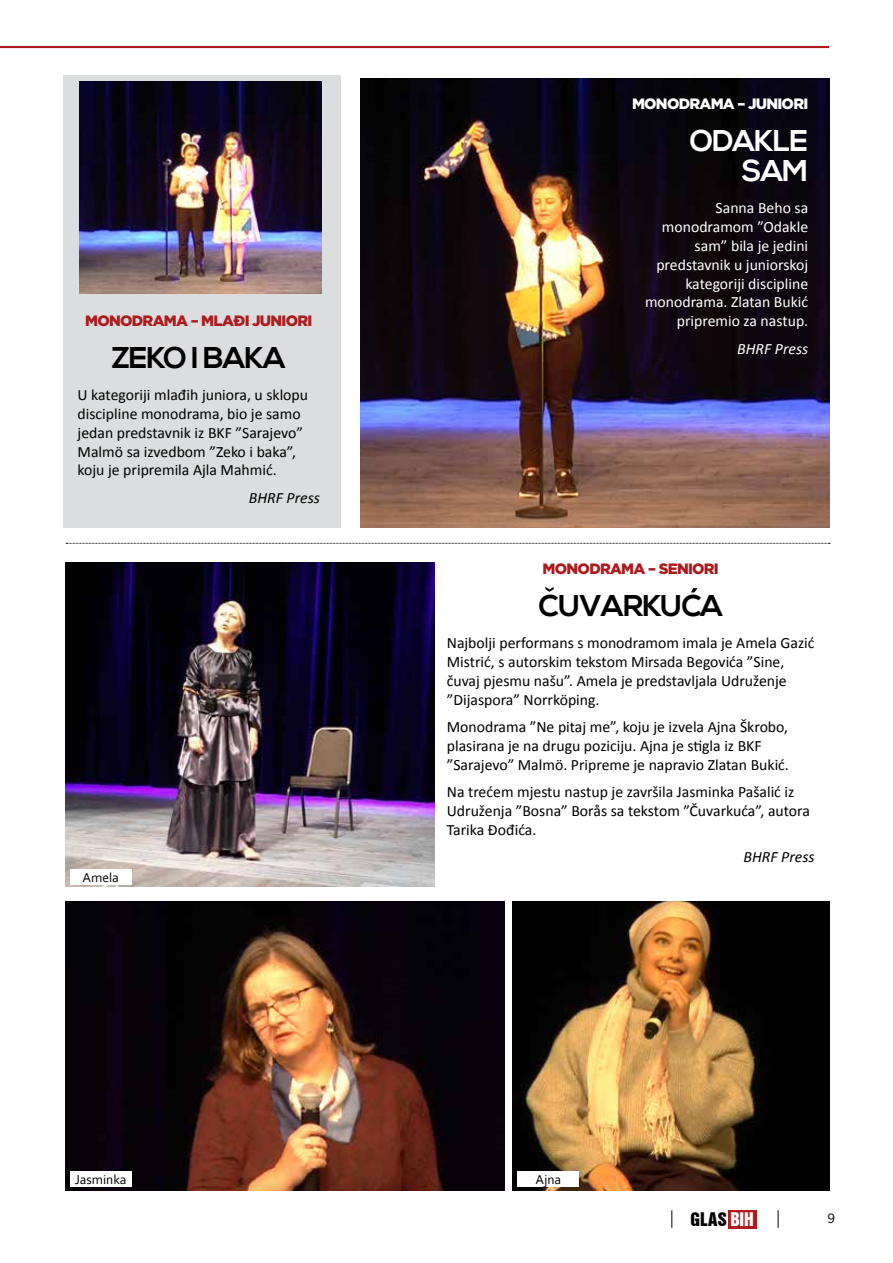
<style>
.page{position:relative;width:893px;height:1263px;background:#fff}
.page>*{position:absolute;margin:0;border:0;box-sizing:border-box;transform-origin:0 0}
.t1{font:700 30px "Nexa";letter-spacing:-.03em;color:#000}
.t2{font:700 30px/30px "Nexa";letter-spacing:-.03em;color:#fff;text-align:right}
.t3{font:17.25px "Swiss 921 BT";color:#000}
.t4{font:15.75px/18.9px "Calibri";color:#000}
.t5{font:15.75px/18.9px "Calibri";color:#fff;text-align:right}
.t6{font:italic 15.75px "Calibri";color:#000}
.t7{font:italic 15.75px "Calibri";color:#fff}
.t8{font:900 15px "Gotham";letter-spacing:-.05em;color:#ae1b1f}
.t9{font:900 15px "Gotham";letter-spacing:-.05em;color:#fff}
.t10{font:13.5px "Corbel";color:#000}
.t11{font:13.5px "Gotham Narrow";color:#000}
.s1{color:#fff}
</style>
<div class="page">
<img style="left:360px;top:78px;width:469px;height:449px">
<div style="left:63px;top:75px;width:277px;height:452px;background:#dcddde"></div>
<img style="left:79px;top:81px;width:242px;height:213px">
<img style="left:66px;top:563px;width:369px;height:323px">
<img style="left:513px;top:901px;width:316px;height:290px">
<img style="left:65px;top:901px;width:439px;height:290px">
<svg style="left:545px;top:587px;width:9px;height:5px"></svg>
<div style="left:70px;top:869px;width:61px;height:16px;background:#fff"></div>
<div style="left:70px;top:1171px;width:61px;height:15px;background:#fff"></div>
<div style="left:518px;top:1171px;width:61px;height:15px;background:#fff"></div>
<svg style="left:66px;top:543px;width:764px;height:1px"></svg>
<svg style="left:691px;top:588px;width:7px;height:4px"></svg>
<hr style="left:0;top:46px;width:829px;height:2px;background:#ae1b1f">
<svg style="left:672px;top:1210px;width:1px;height:18px"></svg>
<svg style="left:778px;top:1210px;width:1px;height:18px"></svg>
<div style="left:728px;top:1210px;width:28px;height:18px;background:#ae1b1f"></div>
<p class="t8" style="left:85px;top:312px;width:229px">MONODRAMA – MLAĐI JUNIORI</p>
<h1 class="t1" style="left:112px;top:340px;width:175px">ZEKO I BAKA</h1>
<p class="t4" style="left:78px;top:385px;width:232px">U kategoriji mlađih juniora, u sklopu discipline monodrama, bio je samo jedan predstavnik iz BKF ”Sarajevo” Malmö sa izvedbom ”Zeko i baka”, koju je pripremila Ajla Mahmić.</p>
<p class="t6" style="left:249px;top:487px;width:73px">BHRF Press</p>
<p class="t10" style="left:83px;top:869px;width:38px">Amela</p>
<p class="t9" style="left:632px;top:95px;width:178px">MONODRAMA – JUNIORI</p>
<h1 class="t2" style="left:690px;top:127px;width:120px">ODAKLE<br>SAM</h1>
<p class="t5" style="left:645px;top:198px;width:165px">Sanna Beho sa monodramom ”Odakle sam” bila je jedini predstavnik u juniorskoj kategoriji discipline monodrama. Zlatan Bukić pripremio za nastup.</p>
<p class="t7" style="left:737px;top:338px;width:73px">BHRF Press</p>
<p class="t8" style="left:543px;top:560px;width:178px">MONODRAMA – SENIORI</p>
<h1 class="t1" style="left:539px;top:588px;width:186px">CUVARKUCA</h1>
<p class="t4" style="left:447px;top:633px;width:369px">Najbolji performans s monodramom imala je Amela Gazić Mistrić, s autorskim tekstom Mirsada Begovića ”Sine, čuvaj pjesmu našu”. Amela je predstavljala Udruženje ”Dijaspora” Norrköping.</p>
<p class="t4" style="left:447px;top:717px;width:344px">Monodrama ”Ne pitaj me”, koju je izvela Ajna Škrobo, plasirana je na drugu poziciju. Ajna je stigla iz BKF ”Sarajevo” Malmö. Pripreme je napravio Zlatan Bukić.</p>
<p class="t4" style="left:447px;top:782px;width:365px">Na trećem mjestu nastup je završila Jasminka Pašalić iz<br>Udruženja ”Bosna” Borås sa tekstom ”Čuvarkuća”, autora<br>Tarika Đođića.</p>
<p class="t6" style="left:744px;top:846px;width:73px">BHRF Press</p>
<p class="t10" style="left:75px;top:1171px;width:53px">Jasminka</p>
<p class="t10" style="left:536px;top:1171px;width:27px">Ajna</p>
<p class="t3" style="left:691px;top:1208px;width:65px">glas <span class="s1">bih</span></p>
<p class="t11" style="left:827px;top:1209px;width:9px">9</p>
</div>
